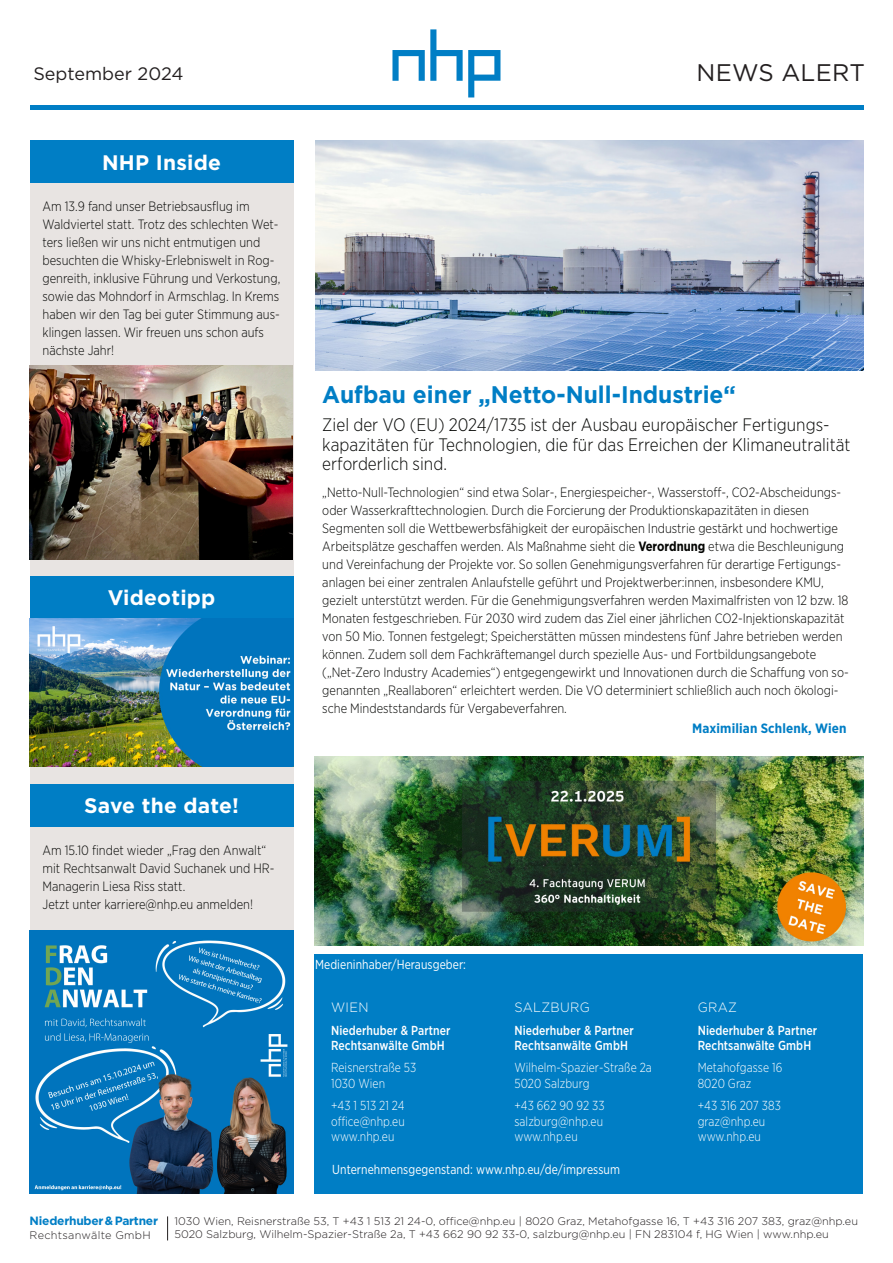
<style>
.page{position:relative;width:893px;height:1263px;background:#fff}
.page>*{position:absolute;margin:0;border:0;box-sizing:border-box;transform-origin:0 0}
.HL_groß_blau{font:700 24px "Gotham";color:#007ec5;scale:.95 1}
.t1{font:24px "Gotham";letter-spacing:.01em;color:#231f20}
.HL_im_Kästchen_Mittelachse{font:700 21px "Gotham";letter-spacing:.01em;color:#fff}
.Text_Einleitung_kursiv{font:300 18px/19.5px "Gotham Narrow";color:#040503}
.t2{font:18px "Gotham";color:#231f20}
.Text_linksbündig{font:300 13.5px/18px "Gotham Narrow";color:#040503;scale:.95 1}
.Autorenname_blau{font:700 13.5px "Gotham Narrow";letter-spacing:.01em;color:#007ec5}
.ORTE{font:300 13.5px "Gotham";letter-spacing:.025em;color:#fff;scale:.95 1}
.Text_linksbündig_weiß{font:300 13.05px/15.6px "Gotham Narrow";letter-spacing:.005em;color:#fff;scale:.92 1}
.Text_linksbündig_weiß-2{font:500 13.05px/15.6px "Gotham Narrow";letter-spacing:.005em;color:#fff;scale:.92 1}
.Text_linksbündig_weiß-3{font:13.05px "Gotham Narrow";letter-spacing:.005em;color:#fff;scale:.92 1}
.t3{font:700 12px "Gotham";letter-spacing:-.02em;color:#007ec5}
.t4{font:300 10.95px/13.2px "Gotham";color:#231f20}
.t5{font:300 10.95px "Gotham";letter-spacing:.025em;color:#231f20}
.s1{font-weight:700}
</style>
<div class="page">
<svg style="left:392px;top:29px;width:108px;height:68px"></svg>
<hr style="left:30px;top:106px;width:833px;height:4px;background:#007ec5">
<svg style="left:167px;top:1216px;width:1px;height:24px"></svg>
<div style="left:315px;top:954px;width:548px;height:240px;background:#007ec5"></div>
<div style="left:30px;top:181px;width:263px;height:1013px;background:#e8e4e2"></div>
<div style="left:30px;top:141px;width:263px;height:42px;background:#007ec5"></div>
<img style="left:315px;top:141px;width:548px;height:229px">
<img style="left:30px;top:930px;width:263px;height:263px">
<img style="left:30px;top:365px;width:262px;height:194px">
<div style="left:30px;top:784px;width:263px;height:43px;background:#007ec5"></div>
<div style="left:30px;top:576px;width:263px;height:43px;background:#007ec5"></div>
<img style="left:30px;top:618px;width:263px;height:149px">
<img style="left:315px;top:756px;width:548px;height:189px">
<h3 class="t2" style="left:33px;top:62px;width:152px">September 2024</h3>
<h1 class="t1" style="left:696px;top:57px;width:170px">NEWS ALERT</h1>
<p class="HL_im_Kästchen_Mittelachse" style="left:102px;top:150px;width:120px">NHP Inside</p>
<p class="Text_linksbündig" style="left:43px;top:197px;width:252px">Am 13.9 fand unser Betriebsausflug im Waldviertel statt. Trotz des schlechten Wet&shy;ters ließen wir uns nicht entmutigen und besuchten die Whisky-Erlebniswelt in Rog&shy;genreith, inklusive Führung und Verkostung, sowie das Mohndorf in Armschlag. In Krems haben wir den Tag bei guter Stimmung aus&shy;klingen lassen. Wir freuen uns schon aufs nächste Jahr!</p>
<p class="HL_im_Kästchen_Mittelachse" style="left:108px;top:585px;width:109px">Videotipp</p>
<p class="HL_im_Kästchen_Mittelachse" style="left:84px;top:794px;width:156px">Save the date!</p>
<p class="Text_linksbündig" style="left:43px;top:840px;width:246px">Am 15.10 findet wieder „Frag den Anwalt“ mit Rechtsanwalt David Suchanek und HR-Managerin Liesa Riss statt.<br>Jetzt unter karriere@nhp.eu anmelden!</p>
<p class="HL_groß_blau" style="left:322px;top:381px;width:437px">Aufbau einer „Netto-Null-Industrie“</p>
<p class="Text_Einleitung_kursiv" style="left:322px;top:415px;width:530px">Ziel der VO (EU) 2024/1735 ist der Ausbau europäischer Fertigungs&shy;kapazitäten für Technologien, die für das Erreichen der Klimaneutralität erforderlich sind.</p>
<p class="Text_linksbündig" style="left:322px;top:483px;width:556px">„Netto-Null-Technologien“ sind etwa Solar-, Energiespeicher-, Wasserstoff-, CO2-Abscheidungs&shy;oder Wasserkrafttechnologien. Durch die Forcierung der Produktionskapazitäten in diesen Segmenten soll die Wettbewerbsfähigkeit der europäischen Industrie gestärkt und hochwertige Arbeitsplätze geschaffen werden. Als Maßnahme sieht die <span class="s1">Verordnung</span> etwa die Beschleunigung und Vereinfachung der Projekte vor. So sollen Genehmigungsverfahren für derartige Fertigungs&shy;anlagen bei einer zentralen Anlaufstelle geführt und Projektwerber:innen, insbesondere KMU, gezielt unterstützt werden. Für die Genehmigungsverfahren werden Maximalfristen von 12 bzw. 18<br>Monaten festgeschrieben. Für 2030 wird zudem das Ziel einer jährlichen CO2-Injektionskapazität von 50 Mio. Tonnen festgelegt; Speicherstätten müssen mindestens fünf Jahre betrieben werden können. Zudem soll dem Fachkräftemangel durch spezielle Aus- und Fortbildungsangebote („Net-Zero Industry Academies“) entgegengewirkt und Innovationen durch die Schaffung von so&shy;genannten „Reallaboren“ erleichtert werden. Die VO determiniert schließlich auch noch ökologi&shy;sche Mindeststandards für Vergabeverfahren.</p>
<p class="Autorenname_blau" style="left:692px;top:720px;width:156px">Maximilian Schlenk, Wien</p>
<p class="Text_linksbündig_weiß-3" style="left:315px;top:956px;width:166px">Medieninhaber/Herausgeber:</p>
<p class="ORTE" style="left:331px;top:999px;width:41px">WIEN</p>
<p class="Text_linksbündig_weiß-2" style="left:331px;top:1022px;width:131px">Niederhuber &amp; Partner<br>Rechtsanwälte GmbH</p>
<p class="Text_linksbündig_weiß" style="left:331px;top:1059px;width:94px">Reisnerstraße 53<br>1030 Wien</p>
<p class="Text_linksbündig_weiß" style="left:331px;top:1097px;width:82px;text-align:justify">+43 1 513 21 24 office@nhp.eu www.nhp.eu</p>
<p class="ORTE" style="left:514px;top:999px;width:81px">SALZBURG</p>
<p class="Text_linksbündig_weiß-2" style="left:514px;top:1022px;width:131px">Niederhuber &amp; Partner<br>Rechtsanwälte GmbH</p>
<p class="Text_linksbündig_weiß" style="left:514px;top:1059px;width:151px">Wilhelm-Spazier-Straße 2a<br>5020 Salzburg</p>
<p class="Text_linksbündig_weiß" style="left:514px;top:1097px;width:99px;text-align:justify">+43 662 90 92 33 salzburg@nhp.eu www.nhp.eu</p>
<p class="Text_linksbündig_weiß-3" style="left:332px;top:1161px;width:314px">Unternehmensgegenstand: www.nhp.eu/de/impressum</p>
<p class="ORTE" style="left:698px;top:999px;width:43px">GRAZ</p>
<p class="Text_linksbündig_weiß-2" style="left:698px;top:1022px;width:131px">Niederhuber &amp; Partner<br>Rechtsanwälte GmbH</p>
<p class="Text_linksbündig_weiß" style="left:698px;top:1059px;width:93px">Metahofgasse 16<br>8020 Graz</p>
<p class="Text_linksbündig_weiß" style="left:698px;top:1097px;width:92px">+43 316 207 383 graz@nhp.eu www.nhp.eu</p>
<p class="t3" style="left:30px;top:1214px;width:130px">Niederhuber &amp; Partner</p>
<p class="t5" style="left:30px;top:1228px;width:123px">Rechtsanwälte GmbH</p>
<p class="t4" style="left:174px;top:1214px;width:685px">1030 Wien, Reisnerstraße 53, T +43 1 513 21 24-0, office@nhp.eu | 8020 Graz, Metahofgasse 16, T +43 316 207 383, graz@nhp.eu<br>5020 Salzburg, Wilhelm-Spazier-Straße 2a, T +43 662 90 92 33-0, salzburg@nhp.eu | FN 283104 f, HG Wien | www.nhp.eu</p>
</div>
